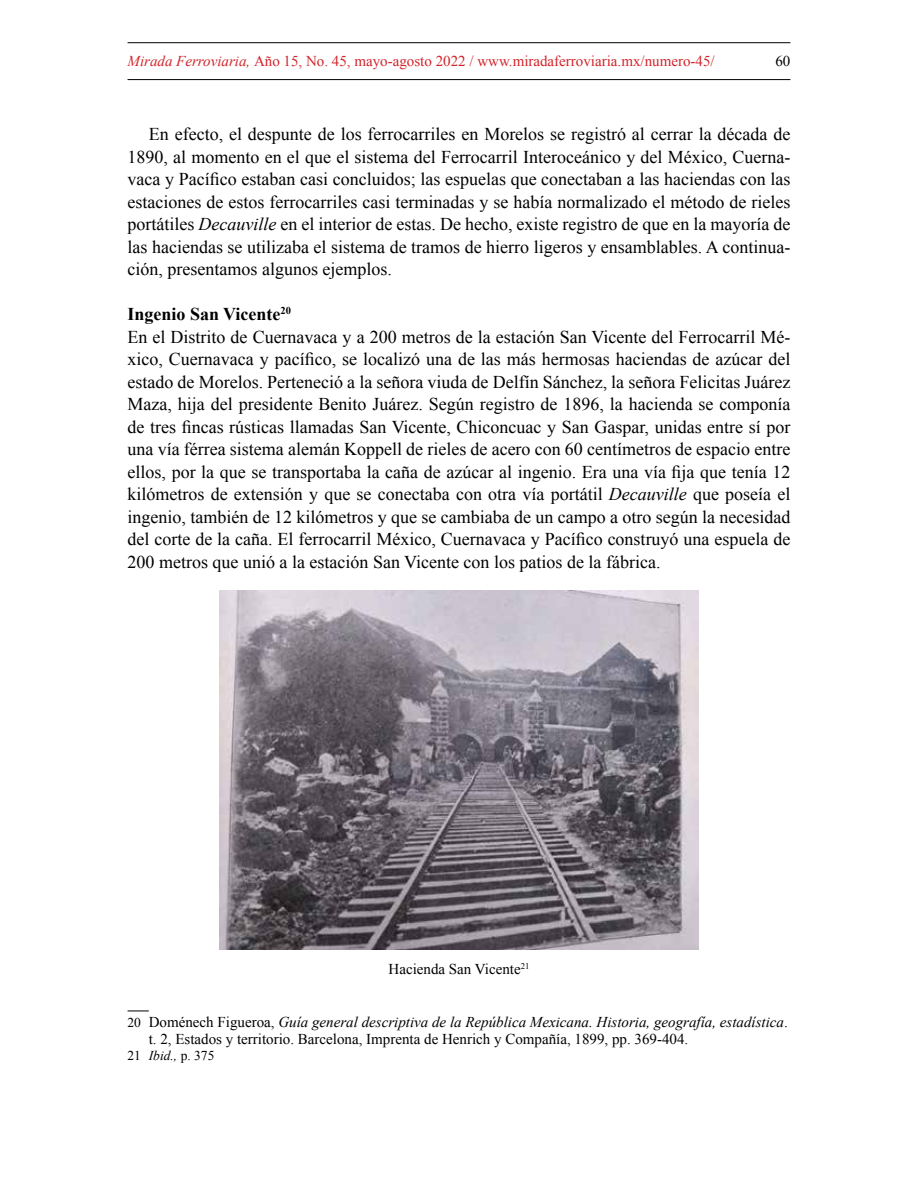
<style>
.page{position:relative;width:918px;height:1188px;background:#fff}
.page>*{position:absolute;margin:0;border:0;box-sizing:border-box;transform-origin:0 0}
.t1{font:18px/22.5px "Times New Roman";color:#000;text-align:justify}
.t2{font:15px/16.5px "Times New Roman";color:#000}
.t3{font:15px "Times New Roman";color:#d2232a}
.t4{font:13.5px "Times New Roman";color:#000}
.s1{font-style:italic}
.s2{font-weight:700}
.s3{font-size:13.5px}
</style>
<div class="page">
<hr style="left:128px;top:42px;width:662px;height:1px;background:#000">
<hr style="left:128px;top:79px;width:662px;height:1px;background:#000">
<img style="left:220px;top:591px;width:478px;height:358px">
<svg style="left:128px;top:1011px;width:21px;height:1px"></svg>
<p class="t3" style="left:128px;top:51px;width:589px"><span class="s1">Mirada Ferroviaria,</span> Año 15, No. 45, mayo-agosto 2022 / www.miradaferroviaria.mx/numero-45/</p>
<p class="t2" style="left:775px;top:52px;width:16px">60</p>
<p class="t1" style="left:128px;top:122px;width:664px;text-indent:21px">En efecto, el despunte de los ferrocarriles en Morelos se registró al cerrar la década de 1890, al momento en el que el sistema del Ferrocarril Interoceánico y del México, Cuerna&shy;vaca y Pacífico estaban casi concluidos; las espuelas que conectaban a las haciendas con las estaciones de estos ferrocarriles casi terminadas y se había normalizado el método de rieles portátiles <span class="s1">Decauville</span> en el interior de estas. De hecho, existe registro de que en la mayoría de las haciendas se utilizaba el sistema de tramos de hierro ligeros y ensamblables. A continua&shy;ción, presentamos algunos ejemplos.</p>
<p class="t1" style="left:128px;top:302px;width:664px;text-align:left"><span class="s2">Ingenio San Vicente</span><sup>20<br></sup>En el Distrito de Cuernavaca y a 200 metros de la estación San Vicente del Ferrocarril Mé&shy;xico, Cuernavaca y pacífico, se localizó una de las más hermosas haciendas de azúcar del estado de Morelos. Perteneció a la señora viuda de Delfín Sánchez, la señora Felicitas Juárez Maza, hija del presidente Benito Juárez. Según registro de 1896, la hacienda se componía de tres fincas rústicas llamadas San Vicente, Chiconcuac y San Gaspar, unidas entre sí por una vía férrea sistema alemán Koppell de rieles de acero con 60 centímetros de espacio entre ellos, por la que se transportaba la caña de azúcar al ingenio. Era una vía fija que tenía 12 kilómetros de extensión y que se conectaba con otra vía portátil <span class="s1">Decauville</span> que poseía el ingenio, también de 12 kilómetros y que se cambiaba de un campo a otro según la necesidad del corte de la caña. El ferrocarril México, Cuernavaca y Pacífico construyó una espuela de 200 metros que unió a la estación San Vicente con los patios de la fábrica.</p>
<p class="t2" style="left:389px;top:961px;width:142px">Hacienda San Vicente<sup>21</sup></p>
<p class="t2" style="left:149px;top:1014px;width:641px;text-indent:-21px"><span class="s3">20</span> Doménech Figueroa, <span class="s1">Guía general descriptiva de la República Mexicana. Historia, geografía, estadística</span>. t. 2, Estados y territorio. Barcelona, Imprenta de Henrich y Compañía, 1899, pp. 369-404.</p>
<p class="t4" style="left:128px;top:1047px;width:88px">21 <span class="s1">Ibid.,</span> p. 375</p>
</div>
